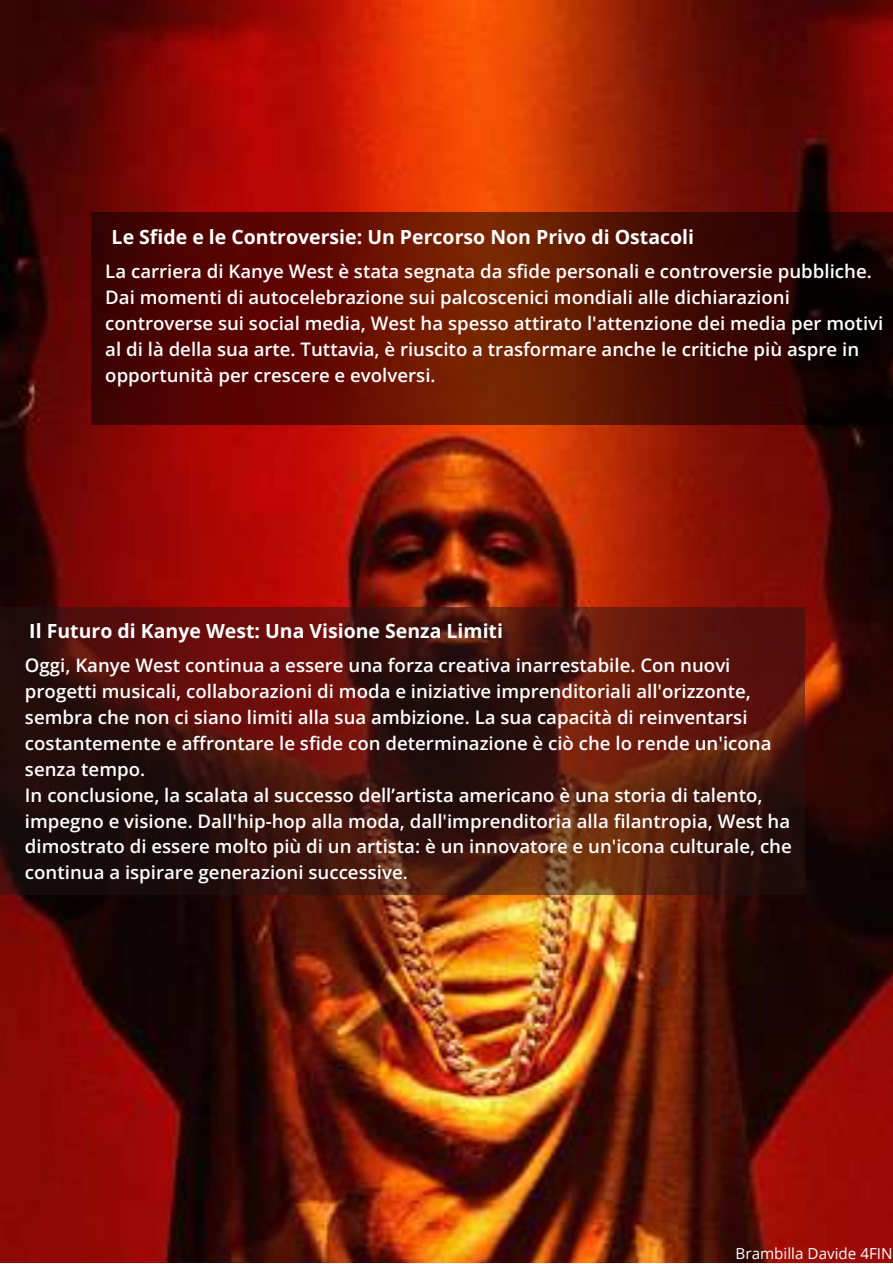
<style>
.page{position:relative;width:893px;height:1264px;background:#fff}
.page>*{position:absolute;margin:0;border:0;box-sizing:border-box;transform-origin:0 0}
.t1{font:700 19.5px "Open Sans";color:#fff}
.t2{font:600 18.6px/25.8px "Open Sans";color:#fff}
.t3{font:15.15px "Open Sans";color:#fff}
</style>
<div class="page">
<img style="left:0;top:0;width:892px;height:1262px">
<svg style="left:92px;top:212px;width:800px;height:212px;background:#4f0d01"></svg>
<svg style="left:0;top:607px;width:805px;height:288px;background:#45140c"></svg>
<p class="t1" style="left:112px;top:223px;width:584px">Le Sfide e le Controversie: Un Percorso Non Privo di Ostacoli</p>
<p class="t2" style="left:105px;top:258px;width:779px">La carriera di Kanye West è stata segnata da sfide personali e controversie pubbliche.<br>Dai momenti di autocelebrazione sui palcoscenici mondiali alle dichiarazioni controverse sui social media, West ha spesso attirato l'attenzione dei media per motivi al di là della sua arte. Tuttavia, è riuscito a trasformare anche le critiche più aspre in opportunità per crescere e evolversi.</p>
<p class="t1" style="left:29px;top:617px;width:475px">Il Futuro di Kanye West: Una Visione Senza Limiti</p>
<p class="t2" style="left:25px;top:652px;width:768px">Oggi, Kanye West continua a essere una forza creativa inarrestabile. Con nuovi progetti musicali, collaborazioni di moda e iniziative imprenditoriali all'orizzonte, sembra che non ci siano limiti alla sua ambizione. La sua capacità di reinventarsi costantemente e affrontare le sfide con determinazione è ciò che lo rende un'icona senza tempo.<br>In conclusione, la scalata al successo dell’artista americano è una storia di talento, impegno e visione. Dall'hip-hop alla moda, dall'imprenditoria alla filantropia, West ha dimostrato di essere molto più di un artista: è un innovatore e un'icona culturale, che continua a ispirare generazioni successive.</p>
<p class="t3" style="left:735px;top:1242px;width:158px">Brambilla Davide 4FIN</p>
</div>
